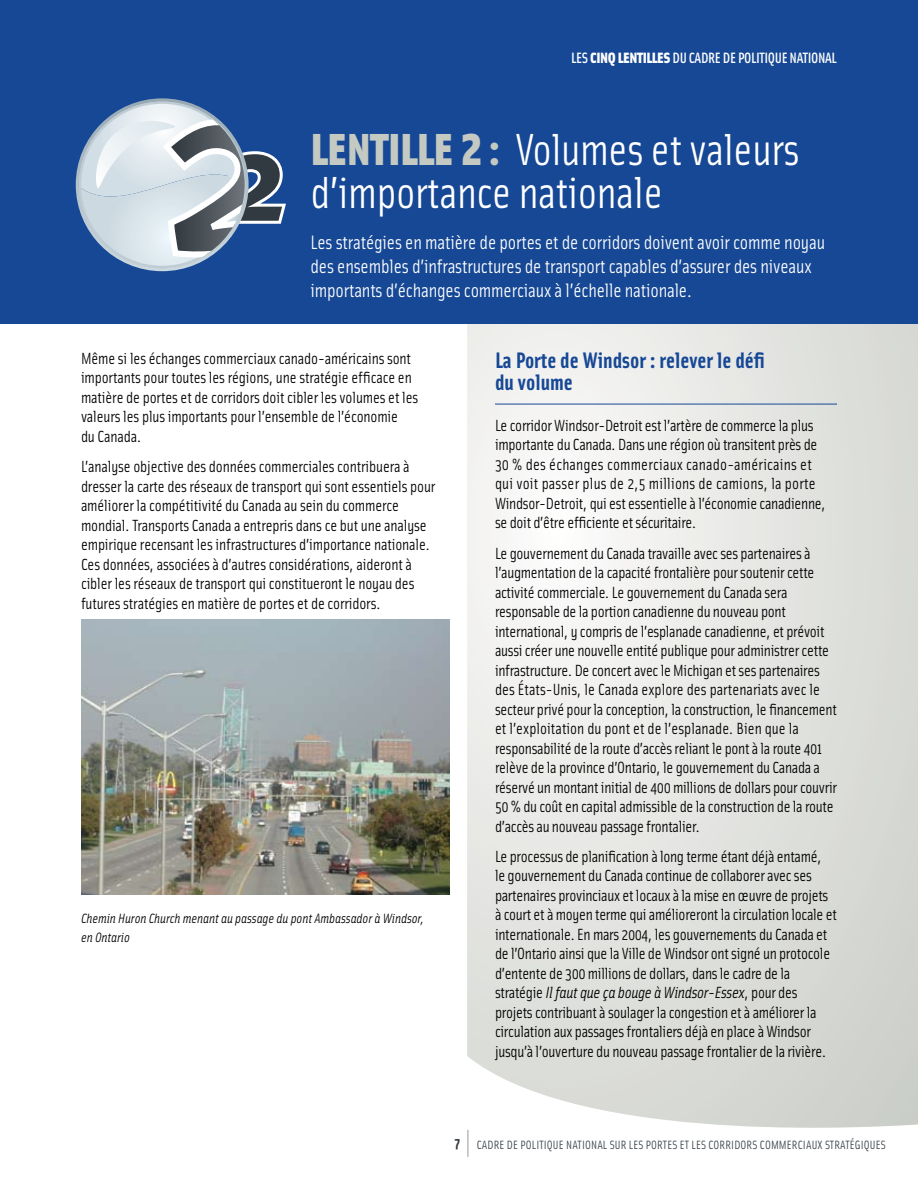
<style>
.page{position:relative;width:918px;height:1188px;background:#fff}
.page>*{position:absolute;margin:0;border:0;box-sizing:border-box;transform-origin:0 0}
.t1{font:45px/43.5px "Solex";letter-spacing:-.01em;color:#fff}
.t2{font:700 22.5px/22.5px "Solex";color:#164895}
.t3{font:19.5px/24px "Solex";letter-spacing:-.01em;color:#fff}
.t4{font:16.2px/19.5px "Solex";letter-spacing:-.02em;color:#000}
.t5{font:500 15px "Solex";letter-spacing:-.025em;color:#fff}
.t6{font:900 15px "Solex";color:#fff}
.t7{font:italic 13.5px/19.5px "Solex";letter-spacing:-.005em;color:#000}
.t8{font:12px "Solex";letter-spacing:.01em;color:#313a41}
.s1{font-weight:500}
.s2{font-family:"Solex Black Lining";color:#c4c9c2}
.s3{font-style:italic}
.s4{font-weight:700;font-size:15px}
</style>
<div class="page">
<div style="left:0;top:0;width:918px;height:324px;background:#164895"></div>
<svg style="left:468px;top:1139px;width:1px;height:18px"></svg>
<svg style="left:467px;top:324px;width:451px;height:815px"></svg>
<hr style="left:495px;top:404px;width:342px;height:1px;background:#164895">
<svg style="left:76px;top:98px;width:210px;height:174px"></svg>
<img style="left:81px;top:620px;width:369px;height:275px">
<p class="t6" style="left:571px;top:48px;width:27px"><span class="s1">LES</span> CINQ</p>
<p class="t6" style="left:618px;top:48px;width:7px">LENTILLES</p>
<p class="t5" style="left:673px;top:48px;width:165px">DU CADRE DE POLITIQUE NATIONAL</p>
<h1 class="t1" style="left:310px;top:126px;width:491px"><span class="s2">LENTILLE 2 :</span> Volumes et valeurs d’importance nationale</h1>
<p class="t3" style="left:310px;top:229px;width:516px">Les stratégies en matière de portes et de corridors doivent avoir comme noyau des ensembles d’infrastructures de transport capables d’assurer des niveaux importants d’échanges commerciaux à l’échelle nationale.</p>
<p class="t4" style="left:81px;top:348px;width:339px">Même si les échanges commerciaux canado-américains sont importants pour toutes les régions, une stratégie efficace en matière de portes et de corridors doit cibler les volumes et les valeurs les plus importants pour l’ensemble de l’économie<br>du Canada.</p>
<p class="t4" style="left:81px;top:456px;width:356px">L’analyse objective des données commerciales contribuera à dresser la carte des réseaux de transport qui sont essentiels pour améliorer la compétitivité du Canada au sein du commerce mondial. Transports Canada a entrepris dans ce but une analyse empirique recensant les infrastructures d’importance nationale.<br>Ces données, associées à d’autres considérations, aideront à cibler les réseaux de transport qui constitueront le noyau des futures stratégies en matière de portes et de corridors.</p>
<p class="t7" style="left:81px;top:908px;width:345px">Chemin Huron Church menant au passage du pont Ambassador à Windsor, en Ontario</p>
<h2 class="t2" style="left:495px;top:348px;width:272px">La Porte de Windsor : relever le défi du volume</h2>
<p class="t4" style="left:495px;top:415px;width:332px">Le corridor Windsor-Detroit est l’artère de commerce la plus importante du Canada. Dans une région où transitent près de 30 % des échanges commerciaux canado-américains et qui voit passer plus de 2,5 millions de camions, la porte Windsor-Detroit, qui est essentielle à l’économie canadienne, se doit d’être efficiente et sécuritaire.</p>
<p class="t4" style="left:495px;top:543px;width:344px">Le gouvernement du Canada travaille avec ses partenaires à l’augmentation de la capacité frontalière pour soutenir cette activité commerciale. Le gouvernement du Canada sera responsable de la portion canadienne du nouveau pont international, y compris de l’esplanade canadienne, et prévoit aussi créer une nouvelle entité publique pour administrer cette infrastructure. De concert avec le Michigan et ses partenaires des États-U nis, le Canada explore des partenariats avec le secteur privé pour la conception, la construction, le financement et l’exploitation du pont et de l’esplanade. Bien que la responsabilité de la route d’accès reliant le pont à la route 401 relève de la province d’Ontario, le gouvernement du Canada a réservé un montant initial de 400 millions de dollars pour couvrir 50 % du coût en capital admissible de la construction de la route d’accès au nouveau passage frontalier.</p>
<p class="t4" style="left:495px;top:846px;width:343px">Le processus de planification à long terme étant déjà entamé,<br>le gouvernement du Canada continue de collaborer avec ses partenaires provinciaux et locaux à la mise en œuvre de projets à court et à moyen terme qui amélioreront la circulation locale et internationale. En mars 2004, les gouvernements du Canada et de l’Ontario ainsi que la Ville de Windsor ont signé un protocole d’entente de 300 millions de dollars, dans le cadre de la stratégie <span class="s3">Il faut que ça bouge à Windsor-Essex</span>, pour des projets contribuant à soulager la congestion et à améliorer la circulation aux passages frontaliers déjà en place à Windsor jusqu’à l’ouverture du nouveau passage frontalier de la rivière.</p>
<p class="t8" style="left:455px;top:1137px;width:208px"><span class="s4">7</span> Cadre DE politique national sur les portes</p>
<p class="t8" style="left:680px;top:1137px;width:98px">et les corri dors commercia</p>
<p class="t8" style="left:812px;top:1137px;width:20px">ux strat</p>
<p class="t8" style="left:850px;top:1137px;width:32px">égiques</p>
</div>
